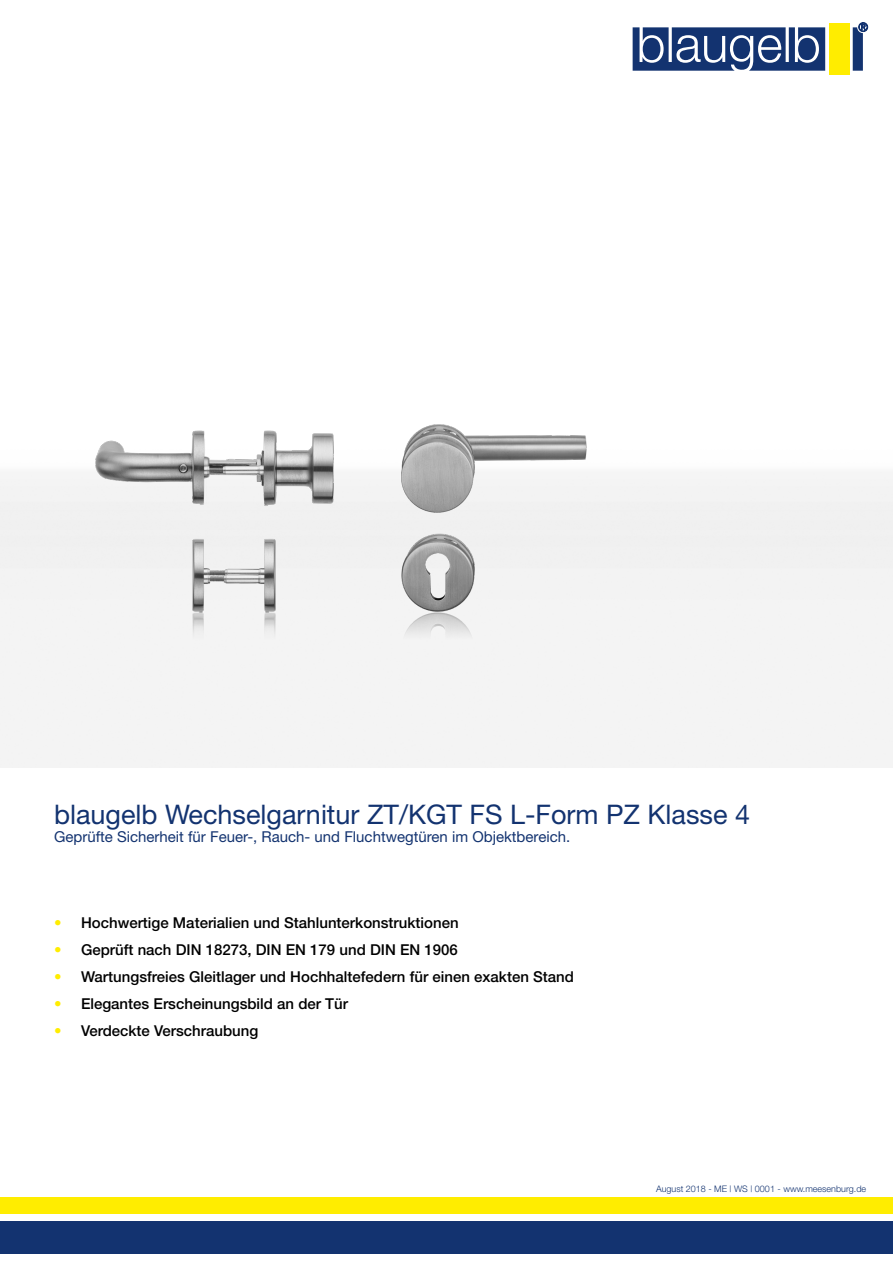
<style>
.page{position:relative;width:893px;height:1263px;background:#fff}
.page>*{position:absolute;margin:0;border:0;box-sizing:border-box;transform-origin:0 0}
.t1{font:27px "Helvetica Neue";color:#133370}
.t2{font:500 15px "Helvetica Neue";color:#000}
.t3{font:15px "Helvetica Neue";color:#133370}
.t4{font:300 9px "Helvetica Neue";color:#133370}
.s1{color:#ffed00}
</style>
<div class="page">
<div style="left:0;top:1222px;width:893px;height:32px;background:#133370"></div>
<div style="left:0;top:1197px;width:893px;height:17px;background:#ffed00"></div>
<svg style="left:633px;top:22px;width:235px;height:49px"></svg>
<div style="left:829px;top:23px;width:20px;height:51px;background:#ffed00"></div>
<img style="left:0;top:424px;width:646px;height:295px">
<h1 class="t1" style="left:54px;top:798px;width:698px">blaugelb Wechselgarnitur ZT/KGT FS L-Form PZ Klasse 4</h1>
<p class="t3" style="left:54px;top:828px;width:518px">Geprüfte Sicherheit für Feuer-, Rauch- und Fluchtwegtüren im Objektbereich.</p>
<p class="t2" style="left:54px;top:914px;width:406px"><span class="s1">•</span> Hochwertige Materialien und Stahlunterkonstruktionen</p>
<p class="t2" style="left:54px;top:941px;width:405px"><span class="s1">•</span> Geprüft nach DIN 18273, DIN EN 179 und DIN EN 1906</p>
<p class="t2" style="left:54px;top:968px;width:521px"><span class="s1">•</span> Wartungsfreies Gleitlager und Hochhaltefedern für einen exakten Stand</p>
<p class="t2" style="left:54px;top:995px;width:296px"><span class="s1">•</span> Elegantes Erscheinungsbild an der Tür</p>
<p class="t2" style="left:54px;top:1022px;width:206px"><span class="s1">•</span> Verdeckte Verschraubung</p>
<p class="t4" style="left:656px;top:1183px;width:212px">August 2018 - ME | WS | 0001 - www.meesenburg.de</p>
</div>
